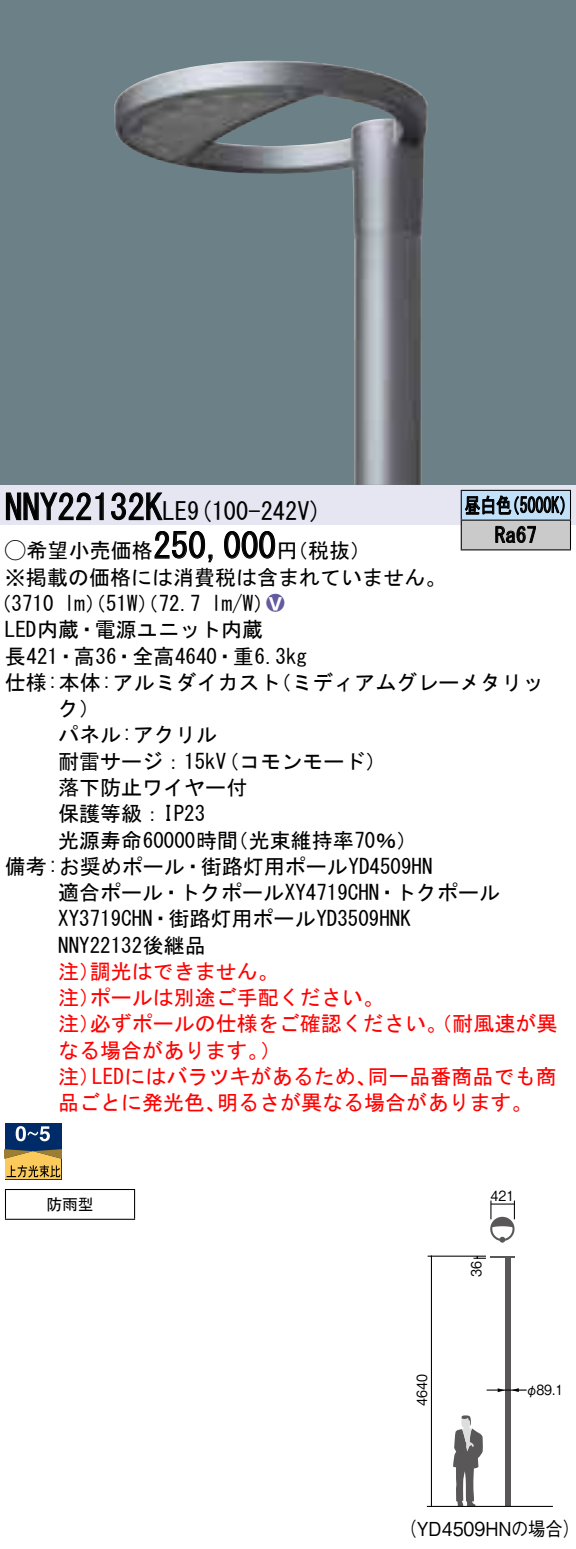
<style>
.page{position:relative;width:576px;height:1549px;background:#fff}
.page>*{position:absolute;margin:0;border:0;box-sizing:border-box;transform-origin:0 0}
.t1{font:35px "MS Gothic";color:#000}
.t2{font:24.5px "MS Gothic";color:#000}
.t3{font:21px/26.6px "MS Gothic";color:#000}
.t4{font:21px/26.2px "MS Gothic";color:#f00}
.t5{font:21px/29.8px "MS Gothic";color:#000;scale:.75 1}
.t6{font:21px "Ford Classification 1";color:#635aa0}
.t7{font:19.25px "Gothic BBB Pro Medium 90 pv RKSJ H";color:#000;scale:.9 1}
.t8{font:15.75px "MS Gothic";color:#000}
.t9{font:14px "Gothic BBB Pro Medium 90 pv RKSJ H";color:#000;scale:.9 1}
.s1{font-size:35px}
.s2{font-family:"Ford Classification 1"}
.s3{color:#fff}
</style>
<div class="page">
<div style="left:0;top:0;width:575px;height:485px;background:#6c8087"></div>
<img style="left:114px;top:61px;width:313px;height:424px">
<div style="left:0;top:485px;width:575px;height:40px;background:#e6e5f2"></div>
<svg style="left:6px;top:492px;width:98px;height:28px"></svg>
<svg style="left:111px;top:492px;width:52px;height:28px"></svg>
<svg style="left:154px;top:531px;width:59px;height:32px"></svg>
<svg style="left:224px;top:531px;width:51px;height:28px"></svg>
<div style="left:5px;top:1123px;width:56px;height:56px;background:#002b69"></div>
<svg style="left:16px;top:1126px;width:10px;height:15px"></svg>
<svg style="left:19px;top:1128px;width:4px;height:11px"></svg>
<svg style="left:27px;top:1126px;width:23px;height:15px"></svg>
<svg style="left:5px;top:1149px;width:56px;height:30px;background:#c49f4a"></svg>
<hr style="left:5px;top:1188px;width:130px;height:2px;background:#000">
<svg style="left:5px;top:1190px;width:1px;height:28px"></svg>
<svg style="left:134px;top:1190px;width:1px;height:28px"></svg>
<hr style="left:5px;top:1218px;width:130px;height:1px;background:#000">
<div style="left:461px;top:490px;width:109px;height:30px;background:#c1e1fa"></div>
<div style="left:461px;top:520px;width:109px;height:30px;background:#cacaca"></div>
<hr style="left:460px;top:490px;width:110px;height:1px;background:#000">
<hr style="left:569px;top:491px;width:2px;height:28px;background:#000">
<hr style="left:460px;top:519px;width:110px;height:2px;background:#000">
<hr style="left:569px;top:520px;width:2px;height:29px;background:#000">
<hr style="left:460px;top:549px;width:110px;height:1px;background:#000">
<svg style="left:460px;top:491px;width:104px;height:58px"></svg>
<hr style="left:490px;top:1256px;width:24px;height:2px;background:#595757">
<div style="left:505px;top:1257px;width:6px;height:248px;background:#595757"></div>
<hr style="left:427px;top:1255px;width:58px;height:1px;background:#000">
<hr style="left:430px;top:1255px;width:2px;height:251px;background:#000">
<svg style="left:453px;top:1415px;width:30px;height:90px"></svg>
<svg style="left:473px;top:1256px;width:12px;height:2px"></svg>
<svg style="left:490px;top:1200px;width:24px;height:42px"></svg>
<svg style="left:486px;top:1388px;width:40px;height:4px"></svg>
<hr style="left:426px;top:1505px;width:126px;height:1px;background:#000">
<h1 class="t1" style="left:5px;top:490px;width:142px">NNY22132</h1>
<p class="t2" style="left:145px;top:499px;width:178px"><span class="s1">K</span>LE (9 100-242 (V</p>
<p class="t5" style="left:494px;top:490px;width:57px;text-indent:-30px">昼白色<br>Ra67</p>
<p class="t5" style="left:504px;top:490px;width:96px">（5000 (K</p>
<h1 class="t1" style="left:153px;top:528px;width:124px">250,000</h1>
<p class="t3" style="left:5px;top:537px;width:443px"><span class="s2">A</span>希望小売価格<br>※掲載の価格には消費税は含まれていません。</p>
<p class="t6" style="left:266px;top:592px;width:19px">2<span class="s3">8</span></p>
<p class="t3" style="left:276px;top:537px;width:96px">（円税抜(</p>
<p class="t3" style="left:211px;top:590px;width:64px">l m (W/</p>
<p class="t3" style="left:-9px;top:590px;width:65px">（3710</p>
<p class="t3" style="left:5px;top:616px;width:259px">LED内蔵・電源ユニット内蔵</p>
<p class="t3" style="left:5px;top:643px;width:303px">長421・高36・全高4640・重6.3kg</p>
<p class="t3" style="left:270px;top:669px;width:275px">（ミディアムグレーメタリッ</p>
<p class="t3" style="left:64px;top:590px;width:138px">lm）（51 ）（W 72.7</p>
<p class="t3" style="left:5px;top:669px;width:277px">仕様:本体:アルミダイカスト</p>
<p class="t3" style="left:58px;top:695px;width:43px">ク(</p>
<p class="t3" style="left:58px;top:721px;width:160px">パネル:アクリル</p>
<p class="t3" style="left:218px;top:748px;width:169px">（コモンモード(</p>
<p class="t3" style="left:58px;top:748px;width:169px">耐雷サージ：15kV</p>
<p class="t3" style="left:58px;top:774px;width:190px">落下防止ワイヤー付</p>
<p class="t3" style="left:58px;top:800px;width:148px">保護等級：IP23</p>
<p class="t3" style="left:227px;top:826px;width:191px">（光束維持率70％(</p>
<p class="t3" style="left:58px;top:826px;width:181px">光源寿命60000時間</p>
<p class="t3" style="left:5px;top:853px;width:429px">備考:お奨めポール・街路灯用ポールYD4509HN</p>
<p class="t3" style="left:58px;top:879px;width:443px">適合ポール・トクポールXY4719CHN・トクポール</p>
<p class="t3" style="left:58px;top:905px;width:354px">XY3719CHN・街路灯用ポールYD3509HNK</p>
<p class="t3" style="left:58px;top:931px;width:149px">NNY22132後継品</p>
<p class="t4" style="left:90px;top:958px;width:190px">調光はできません。</p>
<p class="t4" style="left:90px;top:958px;width:295px;text-indent:-32px">注）<br>ポールは別途ご手配ください。</p>
<p class="t4" style="left:90px;top:984px;width:469px;text-indent:-31px">注）<br>必ずポールの仕様をご確認ください。（耐風速が異</p>
<p class="t4" style="left:58px;top:1010px;width:43px">注）</p>
<p class="t4" style="left:58px;top:1036px;width:211px">なる場合があります。</p>
<p class="t4" style="left:260px;top:1036px;width:22px">(</p>
<p class="t4" style="left:92px;top:1063px;width:286px">LEDにはバラツキがあるため、</p>
<p class="t4" style="left:367px;top:1063px;width:190px">同一品番商品でも商</p>
<p class="t4" style="left:58px;top:1063px;width:43px">注）</p>
<p class="t4" style="left:58px;top:1089px;width:169px">品ごとに発光色、</p>
<p class="t4" style="left:217px;top:1089px;width:317px">明るさが異なる場合があります。</p>
<p class="t8" style="left:46px;top:1196px;width:49px">防雨型</p>
<p class="t9" style="left:410px;top:1405px;width:37px;rotate:-90deg">4640</p>
<p class="t9" style="left:490px;top:1184px;width:28px">421</p>
<p class="t9" style="left:464px;top:1276px;width:19px;rotate:-90deg">36</p>
<p class="t9" style="left:525px;top:1378px;width:44px">φ89.1</p>
<p class="t7" style="left:399px;top:1512px;width:202px">（YD4509HNの場合(</p>
</div>
